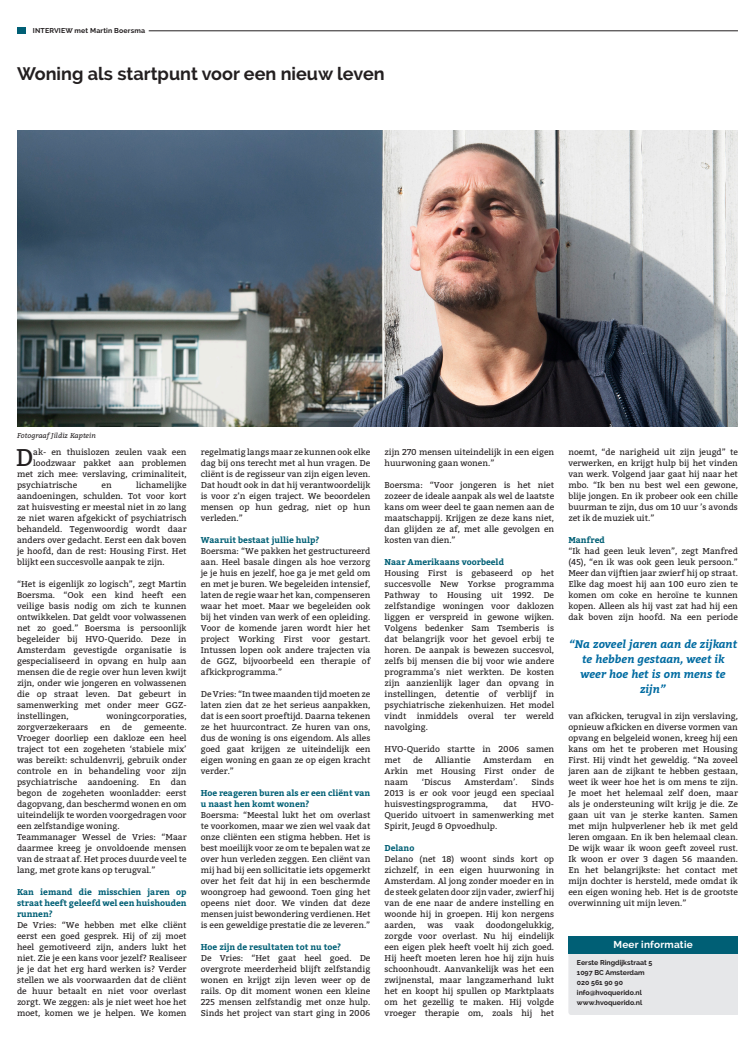
<style>
.page{position:relative;width:755px;height:1049px;background:#fff}
.page>*{position:absolute;margin:0;border:0;box-sizing:border-box;transform-origin:0 0}
.t1{font:24.2px "Bitter";color:#231f20}
.t2{font:700 18px "Raleway";color:#231f20}
.t3{font:italic 700 11px/15px "Bitter";color:#006ba1;text-align:center}
.t4{font:700 10px "Raleway";letter-spacing:.02em;color:#fff}
.t5{font:8.5px/11px "Bitter";color:#231f20;text-align:justify}
.t6{font:700 8.5px/11px "Bitter";color:#005f75;text-align:justify}
.t7{font:700 7px/10px "Raleway";color:#231f20}
.t8{font:700 7px "Raleway";letter-spacing:.02em;color:#231f20}
.t9{font:italic 7px "Bitter";color:#231f20}
</style>
<div class="page">
<div style="left:17px;top:27px;width:8px;height:6px;background:#005f75"></div>
<hr style="left:149px;top:30px;width:588px;height:1px;background:#231f20">
<div style="left:568px;top:953px;width:169px;height:62px;background:#e6e7e9"></div>
<div style="left:568px;top:936px;width:169px;height:17px;background:#005f75"></div>
<img style="left:18px;top:131px;width:719px;height:296px">
<p class="t8" style="left:33px;top:27px;width:114px">INTERVIEW met Martin Boersma</p>
<h2 class="t2" style="left:17px;top:64px;width:369px">Woning als startpunt voor een nieuw leven</h2>
<p class="t9" style="left:17px;top:430px;width:80px">Fotograaf Jildiz Kaptein</p>
<h1 class="t1" style="left:16px;top:443px;width:19px">D</h1>
<p class="t5" style="left:33px;top:446px;width:155px">ak- en thuislozen zeulen vaak een</p>
<p class="t5" style="left:33px;top:457px;width:155px">loodzwaar pakket aan problemen</p>
<p class="t5" style="left:17px;top:468px;width:171px">met zich mee: verslaving, criminaliteit,</p>
<p class="t5" style="left:17px;top:479px;width:62px">psychiatrische</p>
<p class="t5" style="left:101px;top:479px;width:12px">en</p>
<p class="t5" style="left:17px;top:479px;width:171px;text-indent:119px">lichamelijke aandoeningen, schulden. Tot voor kort zat huisvesting er meestal niet in zo lang ze niet waren afgekickt of psychiatrisch behandeld. Tegenwoordig wordt daar anders over gedacht. Eerst een dak boven je hoofd, dan de rest: Housing First. Het blijkt een succesvolle aanpak te zijn.</p>
<p class="t5" style="left:17px;top:578px;width:171px">“Het is eigenlijk zo logisch”, zegt Martin Boersma. “Ook een kind heeft een veilige basis nodig om zich te kunnen ontwikkelen. Dat geldt voor volwassenen net zo goed.” Boersma is persoonlijk begeleider bij HVO-Querido. Deze in Amsterdam gevestigde organisatie is gespecialiseerd in opvang en hulp aan mensen die de regie over hun leven kwijt zijn, onder wie jongeren en volwassenen die op straat leven. Dat gebeurt in samenwerking met onder meer GGZ&shy;instellingen,</p>
<p class="t5" style="left:106px;top:710px;width:81px">woningcorporaties,</p>
<p class="t5" style="left:17px;top:721px;width:73px">zorgverzekeraars</p>
<p class="t5" style="left:100px;top:721px;width:12px">en</p>
<p class="t5" style="left:122px;top:721px;width:11px">de</p>
<p class="t5" style="left:17px;top:721px;width:171px;text-align:left;text-indent:127px">gemeente.<br>Vroeger doorliep een dakloze een heel traject tot een zogeheten ‘stabiele mix’ was bereikt: schuldenvrij, gebruik onder controle en in behandeling voor zijn psychiatrische aandoening. En dan begon de zogeheten woonladder: eerst dagopvang, dan beschermd wonen en om uiteindelijk te worden voorgedragen voor een zelfstandige woning.<br>Teammanager Wessel de Vries: “Maar daarmee kreeg je onvoldoende mensen van de straat af. Het proces duurde veel te lang, met grote kans op terugval.”</p>
<p class="t6" style="left:17px;top:886px;width:171px">Kan iemand die misschien jaren op straat heeft geleefd wel een huishouden runnen?</p>
<p class="t5" style="left:17px;top:919px;width:171px">De Vries: “We hebben met elke cliënt eerst een goed gesprek. Hij of zij moet heel gemotiveerd zijn, anders lukt het niet. Zie je een kans voor jezelf? Realiseer je je dat het erg hard werken is? Verder stellen we als voorwaarden dat de cliënt de huur betaalt en niet voor overlast zorgt. We zeggen: als je niet weet hoe het moet, komen we je helpen. We komen</p>
<p class="t5" style="left:201px;top:446px;width:171px">regelmatig langs maar ze kunnen ook elke dag bij ons terecht met al hun vragen. De cliënt is de regisseur van zijn eigen leven.<br>Dat houdt ook in dat hij verantwoordelijk is voor z’n eigen traject. We beoordelen mensen op hun gedrag, niet op hun verleden.”</p>
<p class="t6" style="left:201px;top:534px;width:120px">Waaruit bestaat jullie hulp?</p>
<p class="t5" style="left:201px;top:545px;width:171px">Boersma: “We pakken het gestructureerd aan. Heel basale dingen als hoe verzorg je je huis en jezelf, hoe ga je met geld om en met je buren. We begeleiden intensief, laten de regie waar het kan, compenseren waar het moet. Maar we begeleiden ook bij het vinden van werk of een opleiding.<br>Voor de komende jaren wordt hier het project Working First voor gestart.<br>Intussen lopen ook andere trajecten via de GGZ, bijvoorbeeld een therapie of afkickprogramma.”</p>
<p class="t5" style="left:201px;top:688px;width:171px">De Vries: “In twee maanden tijd moeten ze laten zien dat ze het serieus aanpakken, dat is een soort proeftijd. Daarna tekenen ze het huurcontract. Ze huren van ons, dus de woning is ons eigendom. Als alles goed gaat krijgen ze uiteindelijk een eigen woning en gaan ze op eigen kracht verder.”</p>
<p class="t6" style="left:201px;top:787px;width:171px">Hoe reageren buren als er een cliënt van u naast hen komt wonen?</p>
<p class="t5" style="left:201px;top:809px;width:171px">Boersma: “Meestal lukt het om overlast te voorkomen, maar we zien wel vaak dat onze cliënten een stigma hebben. Het is best moeilijk voor ze om te bepalen wat ze over hun verleden zeggen. Een cliënt van mij had bij een sollicitatie iets opgemerkt over het feit dat hij in een beschermde woongroep had gewoond. Toen ging het opeens niet door. We vinden dat deze mensen juist bewondering verdienen. Het is een geweldige prestatie die ze leveren.”</p>
<p class="t6" style="left:201px;top:941px;width:142px">Hoe zijn de resultaten tot nu toe?</p>
<p class="t5" style="left:201px;top:952px;width:171px">De Vries: “Het gaat heel goed. De overgrote meerderheid blijft zelfstandig wonen en krijgt zijn leven weer op de rails. Op dit moment wonen een kleine 225 mensen zelfstandig met onze hulp.<br>Sinds het project van start ging in 2006</p>
<p class="t5" style="left:384px;top:446px;width:171px">zijn 270 mensen uiteindelijk in een eigen huurwoning gaan wonen.”</p>
<p class="t5" style="left:384px;top:479px;width:171px">Boersma: “Voor jongeren is het niet zozeer de ideale aanpak als wel de laatste kans om weer deel te gaan nemen aan de maatschappij. Krijgen ze deze kans niet, dan glijden ze af, met alle gevolgen en kosten van dien.”</p>
<p class="t6" style="left:384px;top:556px;width:121px">Naar Amerikaans voorbeeld</p>
<p class="t5" style="left:384px;top:567px;width:171px">Housing First is gebaseerd op het succesvolle New Yorkse programma Pathway to Housing uit 1992. De zelfstandige woningen voor daklozen liggen er verspreid in gewone wijken.<br>Volgens bedenker Sam Tsemberis is dat belangrijk voor het gevoel erbij te horen. De aanpak is bewezen succesvol, zelfs bij mensen die bij voor wie andere programma’s niet werkten. De kosten zijn aanzienlijk lager dan opvang in instellingen, detentie of verblijf in psychiatrische ziekenhuizen. Het model vindt inmiddels overal ter wereld navolging.</p>
<p class="t5" style="left:384px;top:743px;width:171px">HVO-Querido startte in 2006 samen met</p>
<p class="t5" style="left:413px;top:754px;width:11px">de</p>
<p class="t5" style="left:435px;top:754px;width:37px">Alliantie</p>
<p class="t5" style="left:482px;top:754px;width:50px">Amsterdam</p>
<p class="t5" style="left:384px;top:754px;width:171px;text-indent:159px">en Arkin met Housing First onder de naam</p>
<p class="t5" style="left:421px;top:776px;width:31px">‘Discus</p>
<p class="t5" style="left:464px;top:776px;width:55px">Amsterdam’.</p>
<p class="t5" style="left:384px;top:776px;width:171px;text-indent:147px">Sinds 2013 is er ook voor jeugd een speciaal huisvestingsprogramma,</p>
<p class="t5" style="left:503px;top:798px;width:15px">dat</p>
<p class="t5" style="left:384px;top:798px;width:171px;text-indent:147px">HVO-Querido uitvoert in samenwerking met Spirit, Jeugd &amp; Opvoedhulp.</p>
<p class="t6" style="left:384px;top:842px;width:31px">Delano</p>
<p class="t5" style="left:384px;top:853px;width:171px">Delano (net 18) woont sinds kort op zichzelf, in een eigen huurwoning in Amsterdam. Al jong zonder moeder en in de steek gelaten door zijn vader, zwierf hij van de ene naar de andere instelling en woonde hij in groepen. Hij kon nergens aarden,</p>
<p class="t5" style="left:384px;top:919px;width:171px;text-indent:101px">doodongelukkig, zorgde voor overlast. Nu hij eindelijk een eigen plek heeft voelt hij zich goed.<br>Hij heeft moeten leren hoe hij zijn huis schoonhoudt. Aanvankelijk was het een zwijnenstal, maar langzamerhand lukt het en koopt hij spullen op Marktplaats om het gezellig te maken. Hij volgde vroeger therapie om, zoals hij het</p>
<p class="t5" style="left:427px;top:919px;width:17px">was</p>
<p class="t5" style="left:454px;top:919px;width:21px">vaak</p>
<p class="t5" style="left:568px;top:446px;width:171px">noemt, “de narigheid uit zijn jeugd” te verwerken, en krijgt hulp bij het vinden van werk. Volgend jaar gaat hij naar het mbo. “Ik ben nu best wel een gewone, blije jongen. En ik probeer ook een chille buurman te zijn, dus om 10 uur ’s avonds zet ik de muziek uit.”</p>
<p class="t6" style="left:568px;top:534px;width:38px">Manfred</p>
<p class="t5" style="left:568px;top:545px;width:171px">“Ik had geen leuk leven”, zegt Manfred (45), “en ik was ook geen leuk persoon.” Meer dan vijftien jaar zwierf hij op straat.<br>Elke dag moest hij aan 100 euro zien te komen om coke en heroïne te kunnen kopen. Alleen als hij vast zat had hij een dak boven zijn hoofd. Na een periode</p>
<p class="t3" style="left:568px;top:636px;width:169px">“Na zoveel jaren aan de zijkant te hebben gestaan, weet ik weer hoe het is om mens te zijn”</p>
<p class="t5" style="left:568px;top:710px;width:171px">van afkicken, terugval in zijn verslaving, opnieuw afkicken en diverse vormen van opvang en belgeleid wonen, kreeg hij een kans om het te proberen met Housing First. Hij vindt het geweldig. “Na zoveel jaren aan de zijkant te hebben gestaan, weet ik weer hoe het is om mens te zijn.<br>Je moet het helemaal zelf doen, maar als je ondersteuning wilt krijg je die. Ze gaan uit van je sterke kanten. Samen met mijn hulpverlener heb ik met geld leren omgaan. En ik ben helemaal clean.<br>De wijk waar ik woon geeft zoveel rust.<br>Ik woon er over 3 dagen 56 maanden.<br>En het belangrijkste: het contact met mijn dochter is hersteld, mede omdat ik een eigen woning heb. Het is de grootste overwinning uit mijn leven.”</p>
<p class="t4" style="left:613px;top:939px;width:81px">Meer informatie</p>
<p class="t7" style="left:576px;top:958px;width:77px">Eerste Ringdijkstraat 5<br>1097 BC Amsterdam<br>020 561 90 90 info@hvoquerido.nl www.hvoquerido.nl</p>
</div>
